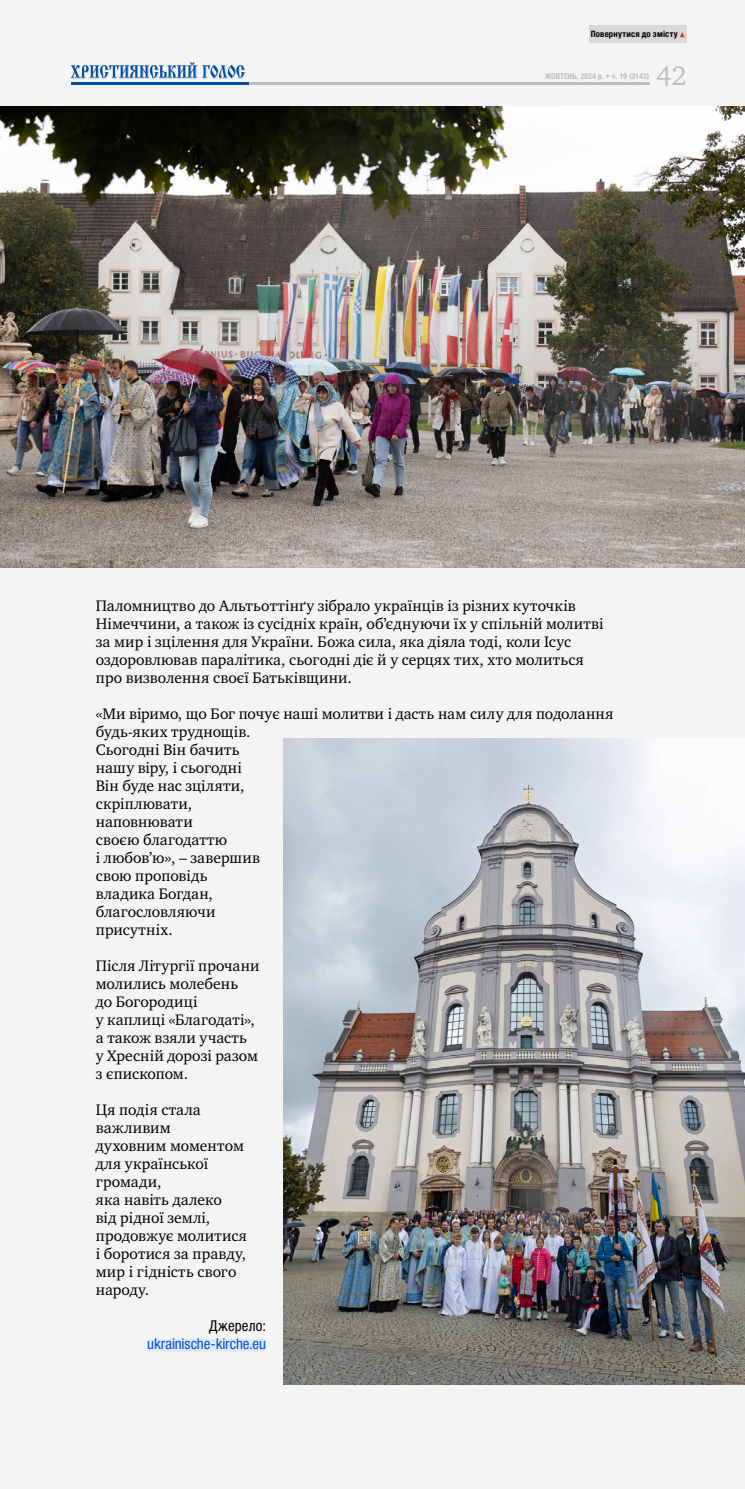
<style>
.page{position:relative;width:745px;height:1489px;background:#fff}
.page>*{position:absolute;margin:0;border:0;box-sizing:border-box;transform-origin:0 0}
.t1{font:27.38px "Charter C";color:#bebebe}
.t2{font:15.62px/18px "Charter C";letter-spacing:.01em;color:#000}
.t3{font:condensed 15px "Helvetica Neue LTCYR";letter-spacing:-.01em;color:#004eda}
.t4{font:condensed 15px "Helvetica Neue LTCYR";letter-spacing:.01em;color:#000}
.t5{font:700 condensed 8.75px "Helvetica Neue LTCYR";letter-spacing:.025em;color:#000}
.t6{font:700 condensed 8px "Helvetica Neue LTCYR";color:#bebebe}
</style>
<div class="page">
<div style="left:0;top:0;width:744px;height:1488px;background:#f4f4f4"></div>
<hr style="left:71px;top:82px;width:577px;height:3px;background:#bebebe">
<hr style="left:71px;top:82px;width:177px;height:3px;background:#004e9e">
<svg style="left:71px;top:62px;width:174px;height:17px"></svg>
<div style="left:588px;top:25px;width:98px;height:18px;background:#d8d8d8"></div>
<svg style="left:680px;top:32px;width:4px;height:5px"></svg>
<div style="left:147px;top:1338px;width:119px;height:13px;background:#e0e7f6"></div>
<img style="left:0;top:106px;width:744px;height:461px">
<img style="left:284px;top:738px;width:460px;height:645px">
<p class="t5" style="left:590px;top:29px;width:88px">Повернутися до змісту</p>
<p class="t6" style="left:544px;top:71px;width:106px">ЖОВТЕНЬ, 2024 р. • ч. 19 (3143)</p>
<h1 class="t1" style="left:656px;top:61px;width:32px">42</h1>
<p class="t2" style="left:96px;top:596px;width:509px">Паломництво до Альтьоттінґу зібрало українців із різних куточків Німеччини, а також із сусідніх країн, об’єднуючи їх у спільній молитві за мир і зцілення для України. Божа сила, яка діяла тоді, коли Ісус оздоровлював паралітика, сьогодні діє й у серцях тих, хто молиться про визволення своєї Батьківщини.</p>
<p class="t2" style="left:96px;top:704px;width:518px">«Ми віримо, що Бог почує наші молитви і дасть нам силу для подолання будь-яких труднощів.<br>Сьогодні Він бачить<br>нашу віру, і сьогодні<br>Він буде нас зціляти,<br>скріплювати,<br>наповнювати<br>своєю благодаттю<br>і любов’ю», – завершив<br>свою проповідь<br>владика Богдан,<br>благословляючи<br>присутніх.</p>
<p class="t2" style="left:96px;top:956px;width:165px">Після Літургії прочани молились молебень<br>до Богородиці<br>у каплиці «Благодаті», а також взяли участь<br>у Хресній дорозі разом з єпископом.</p>
<p class="t2" style="left:96px;top:1100px;width:152px">Ця подія стала важливим<br>духовним моментом для української громади,<br>яка навіть далеко<br>від рідної землі, продовжує молитися і боротися за правду, мир і гідність свого народу.</p>
<p class="t4" style="left:209px;top:1317px;width:58px">Джерело:</p>
<p class="t3" style="left:147px;top:1335px;width:120px">ukrainische-kirche.eu</p>
</div>
